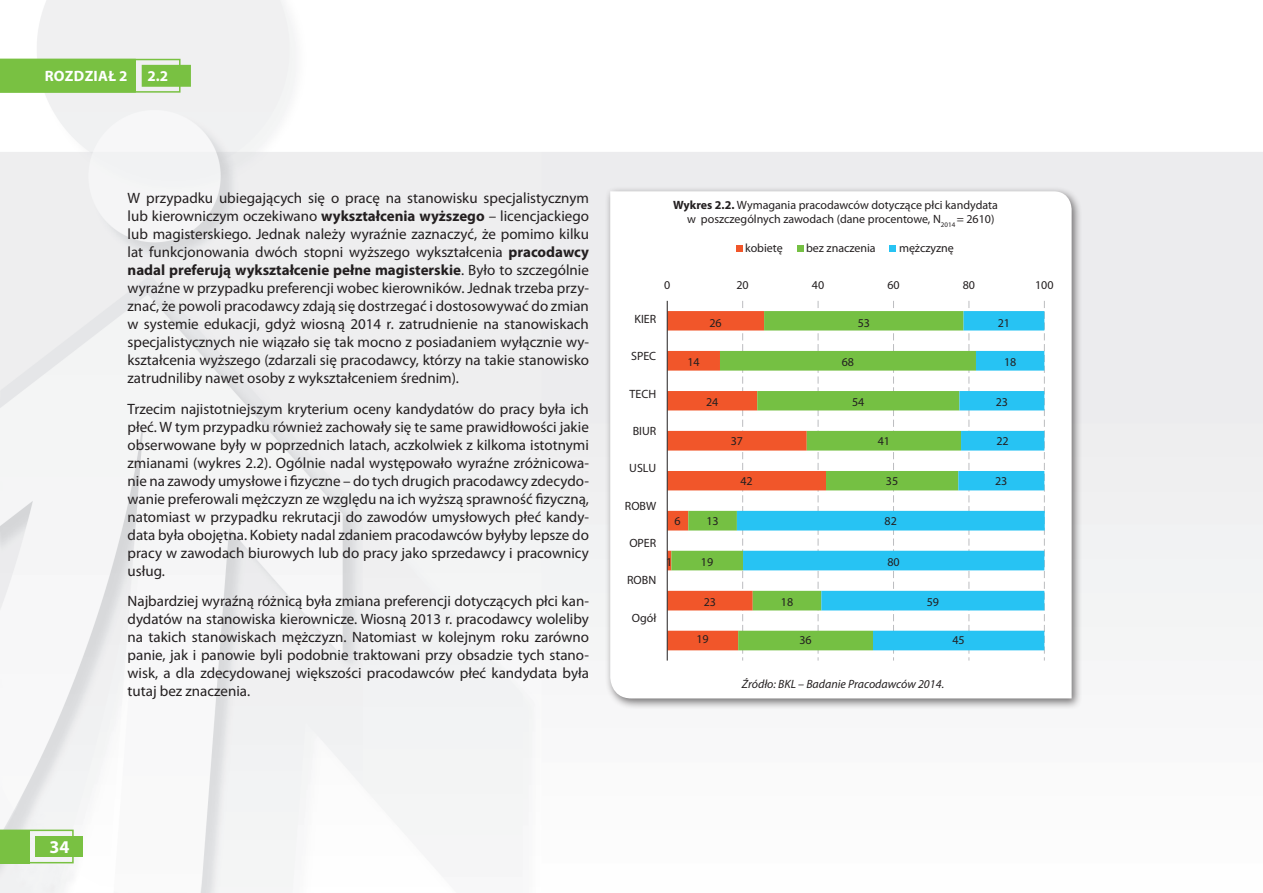
<style>
.page{position:relative;width:1263px;height:893px;background:#fff}
.page>*{position:absolute;margin:0;border:0;box-sizing:border-box;transform-origin:0 0}
.t1{font:700 18px "Myriad Pro";color:#fff}
.t2{font:15px/18px "Myriad Pro";color:#231f20;text-align:justify}
.t3{font:700 15px "Myriad Pro";color:#fff}
.t4{font:12px/14.4px "Myriad Pro";color:#231f20;text-align:right}
.t5{font:italic 12px "Myriad Pro";color:#231f20}
.s1{font-weight:700}
</style>
<div class="page">
<img style="left:0;top:0;width:1263px;height:893px">
<svg style="left:30px;top:830px;width:44px;height:33px"></svg>
<div style="left:0;top:830px;width:30px;height:33px;background:#79c142"></div>
<div style="left:36px;top:836px;width:47px;height:21px;background:#79c142"></div>
<svg style="left:0;top:59px;width:181px;height:34px;background:#85c553"></svg>
<div style="left:142px;top:66px;width:48px;height:20px;background:#79c142"></div>
<div style="left:142px;top:65px;width:49px;height:22px;border:2px solid #79c142"></div>
<div style="left:605px;top:186px;width:478px;height:524px;background:#231f20;opacity:.6"></div>
<svg style="left:610px;top:191px;width:461px;height:507px"></svg>
<svg style="left:742px;top:301px;width:1px;height:360px"></svg>
<svg style="left:818px;top:301px;width:1px;height:360px"></svg>
<svg style="left:893px;top:301px;width:1px;height:360px"></svg>
<svg style="left:968px;top:301px;width:1px;height:360px"></svg>
<svg style="left:1044px;top:301px;width:1px;height:360px"></svg>
<svg style="left:671px;top:311px;width:66px;height:339px"></svg>
<svg style="left:737px;top:311px;width:308px;height:339px"></svg>
<hr style="left:667px;top:301px;width:1px;height:360px;background:#231f20">
<div style="left:736px;top:245px;width:6px;height:7px;background:#f1562a"></div>
<div style="left:797px;top:245px;width:6px;height:7px;background:#75c043"></div>
<div style="left:890px;top:245px;width:6px;height:7px;background:#27c3f3"></div>
<p class="t3" style="left:45px;top:66px;width:49px">Roz dział</p>
<p class="t3" style="left:119px;top:66px;width:10px">2</p>
<p class="t3" style="left:147px;top:67px;width:22px">2.2</p>
<p class="t2" style="left:128px;top:189px;width:463px">W przypadku ubiegających się o pracę na stanowisku specjalistycznym lub kierowniczym oczekiwano <span class="s1">wykształcenia wyższego</span> – licencjackiego lub magisterskiego. Jednak należy wyraźnie zaznaczyć, że pomimo kilku lat funkcjonowania dwóch stopni wyższego wykształcenia <span class="s1">pracodawcy nadal preferują wykształcenie pełne magisterskie</span>. Było to szczególnie wyraźne w przypadku preferencji wobec kierowników. Jednak trzeba przy&shy;znać, że powoli pracodawcy zdają się dostrzegać i dostosowywać do zmian w systemie edukacji, gdyż wiosną 2014 r. zatrudnienie na stanowiskach specjalistycznych nie wiązało się tak mocno z posiadaniem wyłącznie wy&shy;kształcenia wyższego (zdarzali się pracodawcy, którzy na takie stanowisko zatrudniliby nawet osoby z wykształceniem średnim).</p>
<p class="t2" style="left:128px;top:399px;width:463px">Trzecim najistotniejszym kryterium oceny kandydatów do pracy była ich płeć. W tym przypadku również zachowały się te same prawidłowości jakie obserwowane były w poprzednich latach, aczkolwiek z kilkoma istotnymi zmianami (wykres 2.2). Ogólnie nadal występowało wyraźne zróżnicowa&shy;nie na zawody umysłowe i fizyczne – do tych drugich pracodawcy zdecydo&shy;wanie preferowali mężczyzn ze względu na ich wyższą sprawność fizyczną, natomiast w przypadku rekrutacji do zawodów umysłowych płeć kandy&shy;data była obojętna. Kobiety nadal zdaniem pracodawców byłyby lepsze do pracy w zawodach biurowych lub do pracy jako sprzedawcy i pracownicy usług.</p>
<p class="t2" style="left:128px;top:592px;width:463px">Najbardziej wyraźną różnicą była zmiana preferencji dotyczących płci kan&shy;dydatów na stanowiska kierownicze. Wiosną 2013 r. pracodawcy woleliby na takich stanowiskach mężczyzn. Natomiast w kolejnym roku zarówno panie, jak i panowie byli podobnie traktowani przy obsadzie tych stano&shy;wisk, a dla zdecydowanej większości pracodawców płeć kandydata była tutaj bez znaczenia.</p>
<p class="t4" style="left:673px;top:197px;width:326px"><span class="s1">Wykres 2.2.</span> Wymagania pracodawców dotyczące płci kandydata w poszczególnych zawodach (dane procentowe, N<sub>2014</sub> = 2610)</p>
<p class="t4" style="left:745px;top:241px;width:39px">kobietę</p>
<p class="t4" style="left:806px;top:241px;width:71px">bez znaczenia</p>
<p class="t4" style="left:899px;top:241px;width:56px">mężczyznę</p>
<p class="t4" style="left:664px;top:278px;width:8px">0</p>
<p class="t4" style="left:736px;top:278px;width:14px">20</p>
<p class="t4" style="left:812px;top:278px;width:14px">40</p>
<p class="t4" style="left:887px;top:278px;width:14px">60</p>
<p class="t4" style="left:963px;top:278px;width:14px">80</p>
<p class="t4" style="left:1035px;top:278px;width:20px">100</p>
<p class="t4" style="left:634px;top:312px;width:23px">KIER</p>
<p class="t4" style="left:631px;top:349px;width:27px">SPEC</p>
<p class="t4" style="left:630px;top:386px;width:28px">TECH</p>
<p class="t4" style="left:633px;top:424px;width:25px">BIUR</p>
<p class="t4" style="left:629px;top:461px;width:28px">USLU</p>
<p class="t4" style="left:625px;top:498px;width:33px">ROBW</p>
<p class="t4" style="left:629px;top:536px;width:28px">OPER</p>
<p class="t4" style="left:627px;top:573px;width:31px">ROBN</p>
<p class="t4" style="left:632px;top:610px;width:26px">Ogół</p>
<p class="t4" style="left:709px;top:315px;width:14px">26</p>
<p class="t4" style="left:687px;top:354px;width:14px">14</p>
<p class="t4" style="left:706px;top:394px;width:14px">24</p>
<p class="t4" style="left:731px;top:433px;width:14px">37</p>
<p class="t4" style="left:740px;top:474px;width:14px">42</p>
<p class="t4" style="left:675px;top:514px;width:8px">6</p>
<p class="t4" style="left:666px;top:554px;width:8px">1</p>
<p class="t4" style="left:706px;top:514px;width:14px">13</p>
<p class="t4" style="left:701px;top:554px;width:14px">19</p>
<p class="t4" style="left:704px;top:595px;width:14px">23</p>
<p class="t4" style="left:696px;top:632px;width:14px">19</p>
<p class="t4" style="left:781px;top:595px;width:14px">18</p>
<p class="t4" style="left:799px;top:632px;width:14px">36</p>
<p class="t4" style="left:858px;top:315px;width:14px">53</p>
<p class="t4" style="left:842px;top:354px;width:14px">68</p>
<p class="t4" style="left:852px;top:394px;width:14px">54</p>
<p class="t4" style="left:878px;top:433px;width:14px">41</p>
<p class="t4" style="left:886px;top:474px;width:14px">35</p>
<p class="t4" style="left:885px;top:514px;width:14px">82</p>
<p class="t4" style="left:887px;top:554px;width:14px">80</p>
<p class="t4" style="left:927px;top:595px;width:14px">59</p>
<p class="t4" style="left:952px;top:632px;width:14px">45</p>
<p class="t4" style="left:998px;top:315px;width:14px">21</p>
<p class="t4" style="left:1004px;top:354px;width:14px">18</p>
<p class="t4" style="left:996px;top:394px;width:14px">23</p>
<p class="t4" style="left:996px;top:433px;width:14px">22</p>
<p class="t4" style="left:995px;top:474px;width:14px">23</p>
<p class="t5" style="left:742px;top:676px;width:204px">Źródło: BKL – Badanie Pracodawców 2014.</p>
<p class="t1" style="left:49px;top:835px;width:21px">34</p>
</div>
